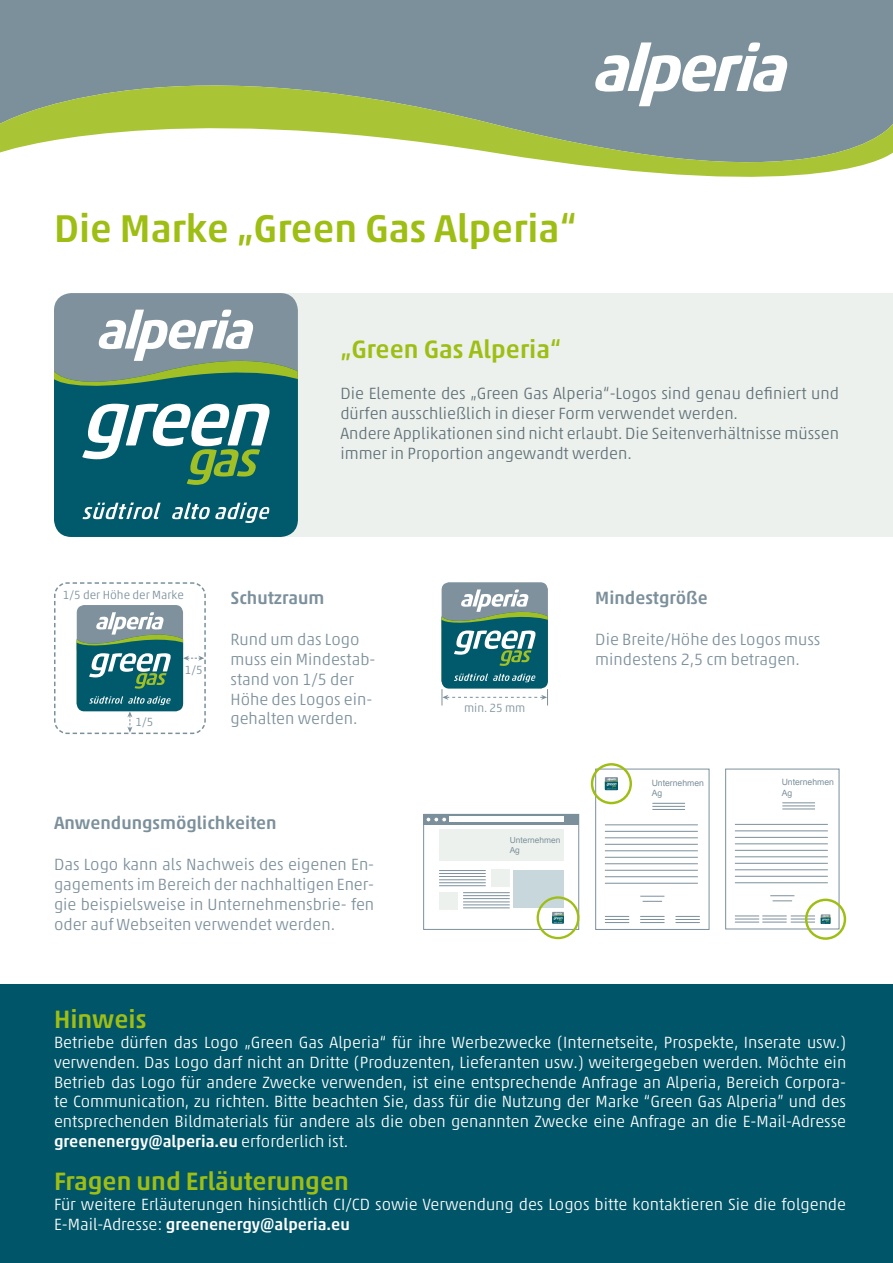
<style>
.page{position:relative;width:893px;height:1263px;background:#fff}
.page>*{position:absolute;margin:0;border:0;box-sizing:border-box;transform-origin:0 0}
.t1{font:500 39.3px "Akko Pro";color:#9ebe14}
.t2{font:500 25.5px "Akko Pro";color:#9ebe14}
.t3{font:500 18px "Akko Pro";color:#7c909b}
.t4{font:300 16.5px/19.8px "Akko Pro";color:#fff;text-align:justify}
.t5{font:300 16.5px/19.8px "Akko Pro";color:#7c909b}
.t6{font:300 16.5px/19.8px "Akko Pro";color:#617179}
.t7{font:300 12px "Akko Pro";color:#7c909b}
.t8{font:8.7px/10.4px "Arial";color:#7c909b}
.t9{font:8.4px/10.1px "Arial";color:#7c909b}
.s1{font-weight:500}
</style>
<div class="page">
<div style="left:0;top:0;width:893px;height:38px;background:#7c909b"></div>
<div style="left:271px;top:293px;width:622px;height:244px;background:#edf1ed"></div>
<svg style="left:0;top:38px;width:893px;height:139px;fill:#7c909b"></svg>
<svg style="left:54px;top:293px;width:244px;height:244px;background:#4e8589"></svg>
<div style="left:0;top:984px;width:893px;height:279px;background:#005568"></div>
<svg style="left:54px;top:582px;width:152px;height:153px"></svg>
<svg style="left:442px;top:582px;width:106px;height:123px"></svg>
<hr style="left:782px;top:802px;width:33px;height:1px;background:#7c909b">
<hr style="left:735px;top:824px;width:93px;height:1px;background:#7c909b">
<hr style="left:735px;top:830px;width:93px;height:1px;background:#7c909b">
<hr style="left:735px;top:837px;width:93px;height:1px;background:#7c909b">
<hr style="left:735px;top:843px;width:93px;height:1px;background:#7c909b">
<hr style="left:735px;top:850px;width:93px;height:1px;background:#7c909b">
<hr style="left:782px;top:805px;width:33px;height:1px;background:#7c909b">
<hr style="left:782px;top:809px;width:33px;height:1px;background:#7c909b">
<div style="left:725px;top:769px;width:114px;height:160px;border:1px solid #7c909b"></div>
<svg style="left:821px;top:914px;width:9px;height:10px"></svg>
<hr style="left:735px;top:856px;width:93px;height:1px;background:#7c909b">
<hr style="left:735px;top:863px;width:93px;height:1px;background:#7c909b">
<hr style="left:735px;top:869px;width:93px;height:1px;background:#7c909b">
<hr style="left:735px;top:876px;width:93px;height:1px;background:#7c909b">
<hr style="left:735px;top:882px;width:93px;height:1px;background:#7c909b">
<svg style="left:770px;top:895px;width:24px;height:6px"></svg>
<svg style="left:735px;top:915px;width:80px;height:8px"></svg>
<div style="left:805px;top:899px;width:41px;height:41px;border:2px solid #9ebe14;border-radius:50%"></div>
<div style="left:595px;top:769px;width:114px;height:161px;border:1px solid #7c909b"></div>
<svg style="left:605px;top:777px;width:13px;height:13px"></svg>
<hr style="left:652px;top:803px;width:33px;height:1px;background:#7c909b">
<hr style="left:605px;top:824px;width:93px;height:1px;background:#7c909b">
<hr style="left:605px;top:857px;width:93px;height:1px;background:#7c909b">
<hr style="left:605px;top:831px;width:93px;height:1px;background:#7c909b">
<hr style="left:605px;top:863px;width:93px;height:1px;background:#7c909b">
<hr style="left:605px;top:837px;width:93px;height:1px;background:#7c909b">
<hr style="left:605px;top:870px;width:93px;height:1px;background:#7c909b">
<hr style="left:605px;top:844px;width:93px;height:1px;background:#7c909b">
<hr style="left:605px;top:876px;width:93px;height:1px;background:#7c909b">
<hr style="left:605px;top:850px;width:93px;height:1px;background:#7c909b">
<hr style="left:605px;top:883px;width:93px;height:1px;background:#7c909b">
<svg style="left:640px;top:896px;width:24px;height:6px"></svg>
<hr style="left:652px;top:806px;width:33px;height:1px;background:#7c909b">
<hr style="left:652px;top:809px;width:33px;height:1px;background:#7c909b">
<svg style="left:605px;top:916px;width:24px;height:7px"></svg>
<svg style="left:640px;top:916px;width:24px;height:7px"></svg>
<svg style="left:675px;top:916px;width:25px;height:7px"></svg>
<div style="left:591px;top:763px;width:41px;height:41px;border:2px solid #9ebe14;border-radius:50%"></div>
<div style="left:423px;top:814px;width:156px;height:116px;border:1px solid #7c909b"></div>
<svg style="left:423px;top:814px;width:156px;height:11px"></svg>
<hr style="left:439px;top:870px;width:47px;height:1px;background:#7c909b">
<hr style="left:463px;top:892px;width:47px;height:1px;background:#7c909b">
<hr style="left:439px;top:879px;width:47px;height:1px;background:#7c909b">
<hr style="left:463px;top:901px;width:47px;height:1px;background:#7c909b">
<hr style="left:439px;top:873px;width:47px;height:1px;background:#7c909b">
<hr style="left:463px;top:895px;width:47px;height:1px;background:#7c909b">
<hr style="left:439px;top:882px;width:47px;height:1px;background:#7c909b">
<hr style="left:463px;top:904px;width:47px;height:1px;background:#7c909b">
<hr style="left:439px;top:876px;width:47px;height:1px;background:#7c909b">
<hr style="left:463px;top:898px;width:47px;height:1px;background:#7c909b">
<hr style="left:439px;top:885px;width:47px;height:1px;background:#7c909b">
<hr style="left:463px;top:907px;width:47px;height:1px;background:#7c909b">
<svg style="left:426px;top:817px;width:21px;height:5px"></svg>
<div style="left:449px;top:817px;width:115px;height:5px;background:#fff"></div>
<div style="left:439px;top:829px;width:125px;height:31px;background:#edf1ed"></div>
<div style="left:491px;top:869px;width:19px;height:18px;background:#edf1ed"></div>
<div style="left:439px;top:892px;width:19px;height:18px;background:#edf1ed"></div>
<svg style="left:552px;top:912px;width:12px;height:12px"></svg>
<div style="left:513px;top:870px;width:51px;height:38px;background:#c8d7db"></div>
<div style="left:537px;top:896px;width:42px;height:43px;border:2px solid #9ebe14;border-radius:50%"></div>
<h1 class="t1" style="left:54px;top:205px;width:524px">Die Marke „Green Gas Alperia“</h1>
<h2 class="t2" style="left:340px;top:334px;width:222px">„Green Gas Alperia“</h2>
<p class="t6" style="left:340px;top:384px;width:500px">Die Elemente des „Green Gas Alperia“-Logos sind genau definiert und dürfen ausschließlich in dieser Form verwendet werden.<br>Andere Applikationen sind nicht erlaubt. Die Seitenverhältnisse müssen immer in Proportion angewandt werden.</p>
<p class="t7" style="left:63px;top:588px;width:123px">1/5 der Höhe der Marke</p>
<p class="t7" style="left:136px;top:715px;width:19px">1/5</p>
<p class="t7" style="left:185px;top:663px;width:19px">1/5</p>
<p class="t3" style="left:230px;top:586px;width:95px">Schutzraum</p>
<p class="t5" style="left:230px;top:629px;width:147px">Rund um das Logo muss ein Mindestab&shy;stand von 1/5 der<br>Höhe des Logos ein&shy;gehalten werden.</p>
<p class="t7" style="left:464px;top:701px;width:63px">min. 25 mm</p>
<p class="t3" style="left:595px;top:586px;width:114px">Mindestgröße</p>
<p class="t5" style="left:595px;top:629px;width:227px">Die Breite/Höhe des Logos muss mindestens 2,5 cm betragen.</p>
<p class="t8" style="left:652px;top:778px;width:54px">Unternehmen<br>Ag</p>
<p class="t8" style="left:782px;top:777px;width:54px">Unternehmen<br>Ag</p>
<p class="t3" style="left:54px;top:812px;width:224px">Anwendungsmöglichkeiten</p>
<p class="t5" style="left:54px;top:855px;width:322px;text-align:justify">Das Logo kann als Nachweis des eigenen En&shy;gagements im Bereich der nachhaltigen Ener&shy;gie beispielsweise in Unternehmensbrie- fen oder auf Webseiten verwendet werden.</p>
<p class="t9" style="left:510px;top:835px;width:52px">Unternehmen<br>Ag</p>
<h2 class="t2" style="left:54px;top:1004px;width:94px">Hinweis</h2>
<p class="t4" style="left:54px;top:1032px;width:794px">Betriebe dürfen das Logo „Green Gas Alperia“ für ihre Werbezwecke (Internetseite, Prospekte, Inserate usw.) verwenden. Das Logo darf nicht an Dritte (Produzenten, Lieferanten usw.) weitergegeben werden. Möchte ein Betrieb das Logo für andere Zwecke verwenden, ist eine entsprechende Anfrage an Alperia, Bereich Corpora&shy;te Communication, zu richten. Bitte beachten Sie, dass für die Nutzung der Marke “Green Gas Alperia” und des entsprechenden Bildmaterials für andere als die oben genannten Zwecke eine Anfrage an die E-Mail-Adresse <span class="s1">greenenergy@alperia.eu</span> erforderlich ist.</p>
<h2 class="t2" style="left:54px;top:1166px;width:296px">Fragen und Erläuterungen</h2>
<p class="t4" style="left:54px;top:1194px;width:794px">Für weitere Erläuterungen hinsichtlich CI/CD sowie Verwendung des Logos bitte kontaktieren Sie die folgende<br>E-Mail-Adresse: <span class="s1">greenenergy@alperia.eu</span></p>
</div>
